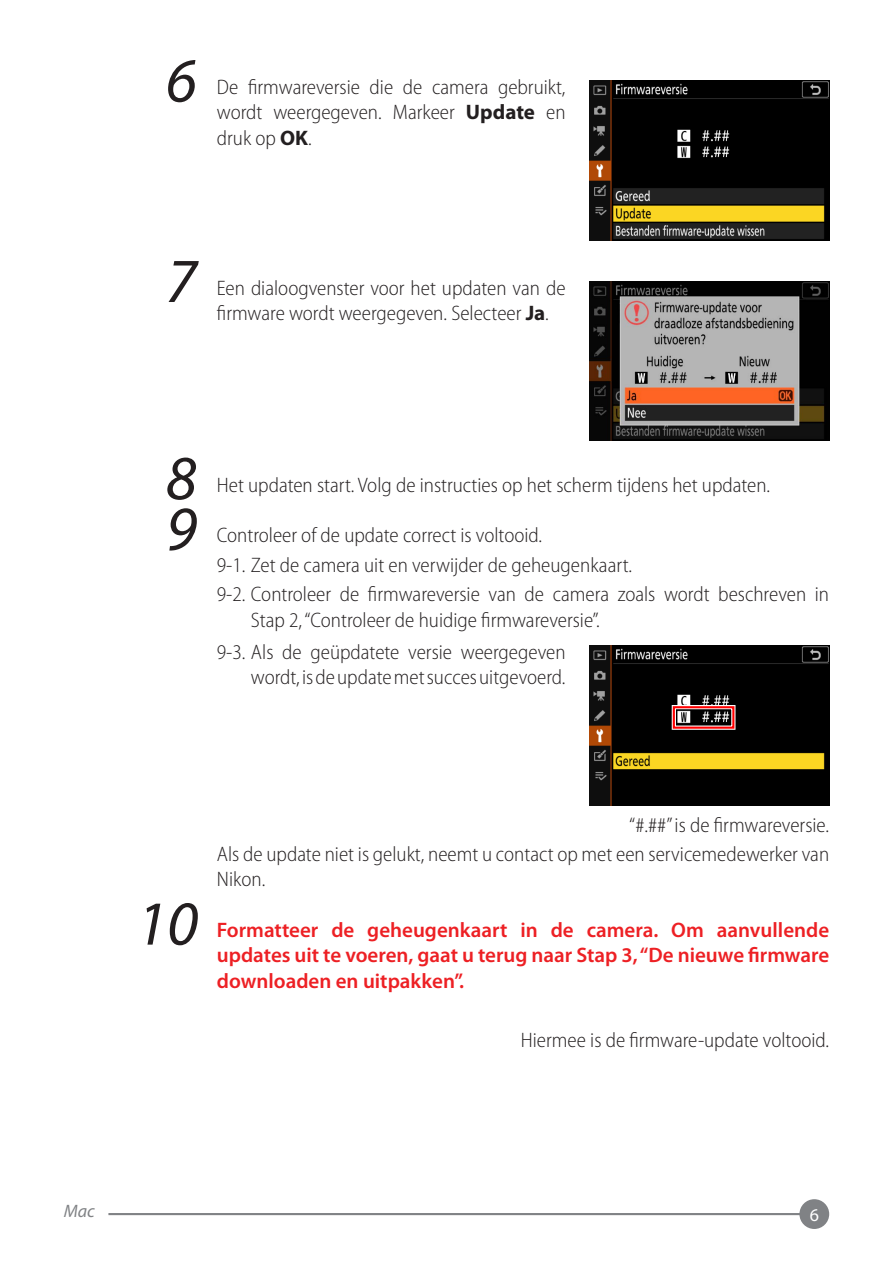
<style>
.page{position:relative;width:893px;height:1263px;background:#fff}
.page>*{position:absolute;margin:0;border:0;box-sizing:border-box;transform-origin:0 0}
.t1{font:italic 63px "Myriad Pro";color:#231f20}
.t2{font:300 semi-condensed 21px/25.2px "Myriad Pro";color:#231f20}
.t3{font:600 21px/25.2px "Myriad Pro";color:#ed2024;text-align:justify}
.t4{font:italic 18px "Myriad Pro";color:#808285}
.t5{font:18px "Myriad Pro";color:#fff}
.s1{font-weight:700;font-stretch:normal}
</style>
<div class="page">
<hr style="left:108px;top:1213px;width:706px;height:2px;background:#808285">
<div style="left:799px;top:1199px;width:30px;height:30px;background:#808285;border-radius:50%"></div>
<img style="left:589px;top:81px;width:240px;height:160px">
<img style="left:589px;top:281px;width:240px;height:160px">
<img style="left:589px;top:646px;width:240px;height:160px">
<div style="left:672px;top:705px;width:63px;height:25px;border:4px solid #fff"></div>
<div style="left:673px;top:706px;width:61px;height:23px;border:2px solid #f00"></div>
<h1 class="t1" style="left:166px;top:42px;width:32px">6</h1>
<p class="t2" style="left:217px;top:75px;width:350px;text-align:justify">De firmwareversie die de camera gebruikt, wordt weergegeven. Markeer <span class="s1">Update</span> en druk op <span class="s1">OK</span>.</p>
<h1 class="t1" style="left:166px;top:242px;width:32px">7</h1>
<p class="t2" style="left:217px;top:275px;width:350px">Een dialoogvenster voor het updaten van de firmware wordt weergegeven. Selecteer <span class="s1">Ja</span>.</p>
<h1 class="t1" style="left:166px;top:439px;width:32px">8</h1>
<h1 class="t1" style="left:166px;top:490px;width:32px">9</h1>
<p class="t2" style="left:217px;top:472px;width:555px">Het updaten start. Volg de instructies op het scherm tijdens het updaten.</p>
<p class="t2" style="left:217px;top:521px;width:614px;line-height:29.4px">Controleer of de update correct is voltooid.<br>9-1. Zet de camera uit en verwijder de geheugenkaart.<br>9-2. Controleer de firmwareversie van de camera zoals wordt beschreven in</p>
<p class="t2" style="left:217px;top:604px;width:384px;line-height:32.7px;text-indent:34px">Stap 2, “Controleer de huidige firmwareversie”.<br>9-3. Als de geüpdatete versie weergegeven</p>
<p class="t2" style="left:251px;top:665px;width:316px">wordt, is de update met succes uitgevoerd.</p>
<h1 class="t1" style="left:136px;top:884px;width:63px">10</h1>
<p class="t2" style="left:217px;top:810px;width:614px;line-height:29.4px;text-align:right">“#.##” is de firmwareversie.<br>Als de update niet is gelukt, neemt u contact op met een servicemedewerker van</p>
<p class="t2" style="left:217px;top:867px;width:50px">Nikon.</p>
<p class="t3" style="left:217px;top:917px;width:614px">Formatteer de geheugenkaart in de camera. Om aanvullende updates uit te voeren, gaat u terug naar Stap 3, “De nieuwe firmware downloaden en uitpakken”.</p>
<p class="t2" style="left:521px;top:1027px;width:310px">Hiermee is de firmware-update voltooid.</p>
<p class="t4" style="left:64px;top:1200px;width:33px">Mac</p>
<p class="t5" style="left:810px;top:1204px;width:11px">6</p>
</div>
